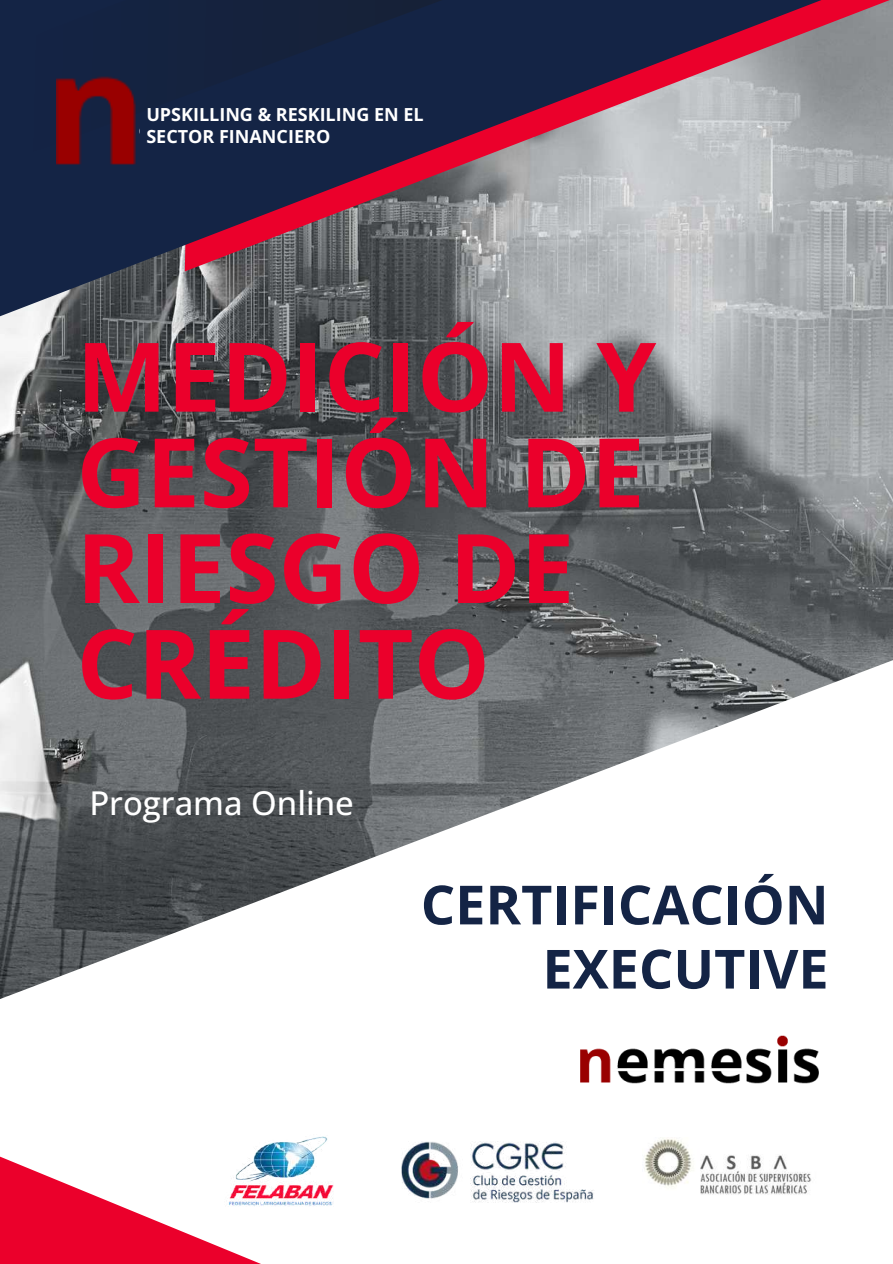
<style>
.page{position:relative;width:893px;height:1264px;background:#fff}
.page>*{position:absolute;margin:0;border:0;box-sizing:border-box;transform-origin:0 0}
.t1{font:700 96px/95.7px "Open Sans";color:#eb002b}
.t2{font:700 54px/64.2px "Open Sans";color:#142445;text-align:right}
.t3{font:500 32.85px "Open Sans";color:#fff}
.t4{font:700 18px/21.3px "Open Sans";color:#fff}
</style>
<div class="page">
<svg style="left:0;top:1156px;width:259px;height:107px;fill:#eb002b"></svg>
<img style="left:0;top:289px;width:892px;height:710px">
<svg style="left:0;top:0;width:888px;height:360px"></svg>
<svg style="left:0;top:0;width:533px;height:198px;fill:#142445"></svg>
<img style="left:580px;top:1035px;width:237px;height:48px">
<img style="left:56px;top:42px;width:84px;height:125px">
<img style="left:207px;top:1136px;width:127px;height:70px">
<img style="left:645px;top:1138px;width:167px;height:57px">
<img style="left:401px;top:1141px;width:193px;height:61px">
<p class="t4" style="left:146px;top:104px;width:279px">UPSKILLING &amp; RESKILING EN EL<br>SECTOR FINANCIERO</p>
<h1 class="t1" style="left:77px;top:326px;width:581px">MEDICIÓN Y<br>GESTIÓN DE<br>RIESGO DE<br>CRÉDITO</h1>
<h3 class="t3" style="left:89px;top:780px;width:266px">Programa Online</h3>
<h2 class="t2" style="left:421px;top:871px;width:409px">CERTIFICACIÓN<br>EXECUTIVE</h2>
</div>
